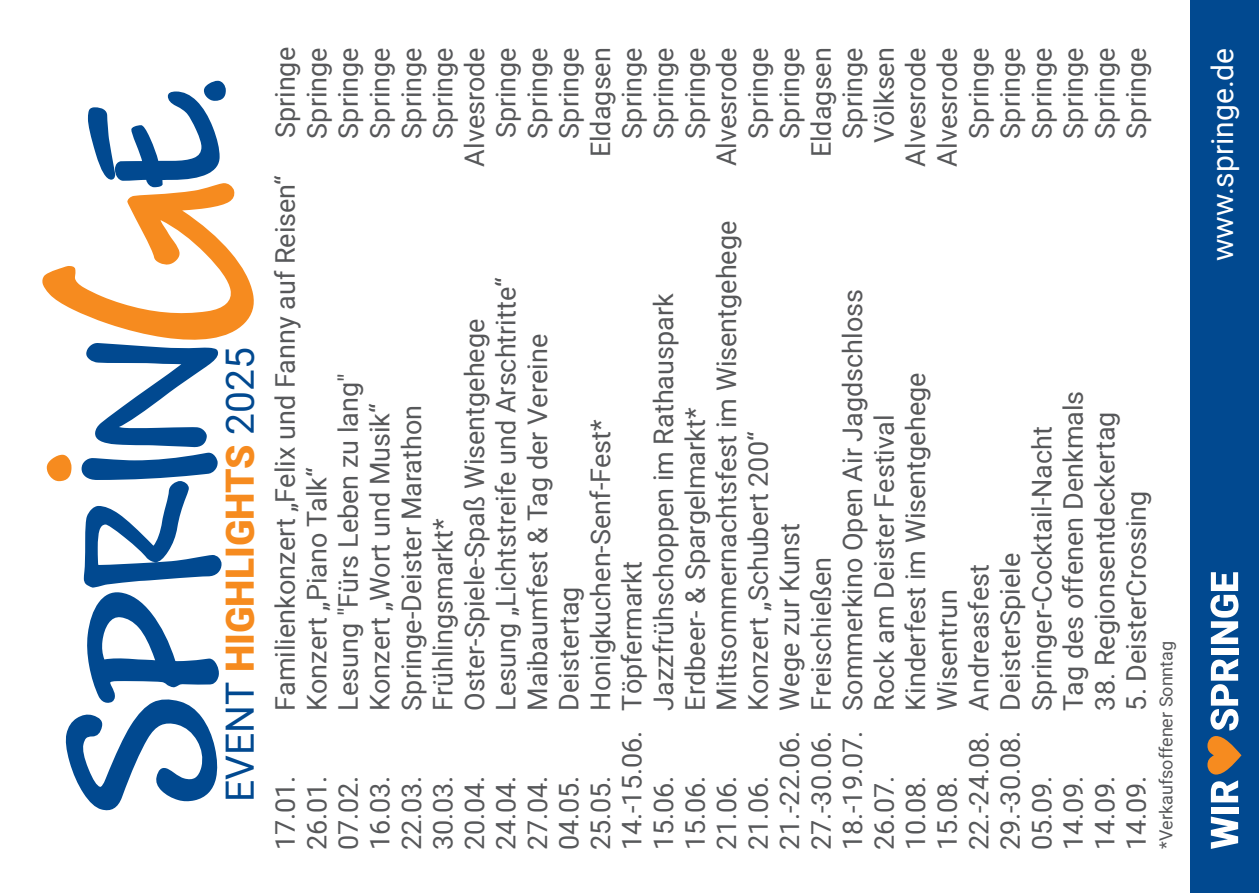
<style>
.page{position:relative;width:1259px;height:893px;background:#fff}
.page>*{position:absolute;margin:0;border:0;box-sizing:border-box;transform-origin:0 0}
.t1{font:900 39px "Roboto";color:#f68b1f}
.t2{font:30px "Roboto";color:#fff}
.t3{font:27px "Roboto";color:#57585a}
.t4{font:18px "Roboto";color:#57585a}
.s1{font-weight:400;color:#014990}
</style>
<div class="page">
<svg style="left:42px;top:81px;width:212px;height:366px"></svg>
<svg style="left:47px;top:453px;width:174px;height:358px"></svg>
<div style="left:1190px;top:0;width:69px;height:893px;background:#014990"></div>
<svg style="left:1210px;top:816px;width:28px;height:33px"></svg>
<div style="left:1210px;top:807px;width:28px;height:6px;background:#fff"></div>
<svg style="left:1210px;top:780px;width:28px;height:22px"></svg>
<svg style="left:1210px;top:659px;width:28px;height:71px"></svg>
<div style="left:1210px;top:649px;width:28px;height:6px;background:#fff"></div>
<svg style="left:1210px;top:572px;width:28px;height:72px"></svg>
<svg style="left:1207px;top:736px;width:34px;height:38px"></svg>
<h1 class="t1" style="left:213px;top:802px;width:457px;rotate:-90deg"><span class="s1">EVENT</span> HIGHLIGHTS <span class="s1">2025</span></h1>
<p class="t3" style="left:266px;top:138px;width:93px;rotate:-90deg">Springe</p>
<p class="t3" style="left:298px;top:139px;width:93px;rotate:-90deg">Springe</p>
<p class="t3" style="left:329px;top:139px;width:93px;rotate:-90deg">Springe</p>
<p class="t3" style="left:361px;top:139px;width:93px;rotate:-90deg">Springe</p>
<p class="t3" style="left:392px;top:139px;width:93px;rotate:-90deg">Springe</p>
<p class="t3" style="left:424px;top:139px;width:93px;rotate:-90deg">Springe</p>
<p class="t3" style="left:455px;top:167px;width:121px;rotate:-90deg">Alvesrode</p>
<p class="t3" style="left:707px;top:166px;width:121px;rotate:-90deg">Alvesrode</p>
<p class="t3" style="left:487px;top:138px;width:93px;rotate:-90deg">Springe</p>
<p class="t3" style="left:518px;top:139px;width:93px;rotate:-90deg">Springe</p>
<p class="t3" style="left:550px;top:139px;width:93px;rotate:-90deg">Springe</p>
<p class="t3" style="left:613px;top:139px;width:93px;rotate:-90deg">Springe</p>
<p class="t3" style="left:644px;top:139px;width:93px;rotate:-90deg">Springe</p>
<p class="t3" style="left:676px;top:139px;width:93px;rotate:-90deg">Springe</p>
<p class="t3" style="left:581px;top:157px;width:112px;rotate:-90deg">Eldagsen</p>
<p class="t3" style="left:739px;top:139px;width:93px;rotate:-90deg">Springe</p>
<p class="t3" style="left:770px;top:139px;width:93px;rotate:-90deg">Springe</p>
<p class="t3" style="left:833px;top:139px;width:93px;rotate:-90deg">Springe</p>
<p class="t3" style="left:802px;top:157px;width:112px;rotate:-90deg">Eldagsen</p>
<p class="t3" style="left:865px;top:143px;width:97px;rotate:-90deg">Völksen</p>
<p class="t3" style="left:266px;top:711px;width:537px;rotate:-90deg">Familienkonzert „Felix und Fanny auf Reisen“</p>
<p class="t3" style="left:707px;top:711px;width:491px;rotate:-90deg">Mittsommernachtsfest im Wisentgehege</p>
<p class="t3" style="left:487px;top:711px;width:434px;rotate:-90deg">Lesung „Lichtstreife und Arschtritte“</p>
<p class="t3" style="left:644px;top:711px;width:419px;rotate:-90deg">Jazzfrühschoppen im Rathauspark</p>
<p class="t3" style="left:455px;top:711px;width:393px;rotate:-90deg">Oster-Spiele-Spaß Wisentgehege</p>
<p class="t3" style="left:518px;top:711px;width:378px;rotate:-90deg">Maibaumfest &amp; Tag der Vereine</p>
<p class="t3" style="left:329px;top:711px;width:339px;rotate:-90deg">Lesung "Fürs Leben zu lang"</p>
<p class="t3" style="left:361px;top:711px;width:309px;rotate:-90deg">Konzert „Wort und Musik“</p>
<p class="t3" style="left:392px;top:711px;width:307px;rotate:-90deg">Springe-Deister Marathon</p>
<p class="t3" style="left:676px;top:711px;width:304px;rotate:-90deg">Erdbeer- &amp; Spargelmarkt*</p>
<p class="t3" style="left:581px;top:711px;width:293px;rotate:-90deg">Honigkuchen-Senf-Fest*</p>
<p class="t3" style="left:739px;top:711px;width:280px;rotate:-90deg">Konzert „Schubert 200“</p>
<p class="t3" style="left:298px;top:711px;width:245px;rotate:-90deg">Konzert „Piano Talk“</p>
<p class="t3" style="left:424px;top:711px;width:194px;rotate:-90deg">Frühlingsmarkt*</p>
<p class="t3" style="left:613px;top:850px;width:291px;rotate:-90deg">14.-15.06. Töpfermarkt</p>
<p class="t3" style="left:550px;top:711px;width:126px;rotate:-90deg">Deistertag</p>
<p class="t3" style="left:266px;top:850px;width:76px;rotate:-90deg">17.01.</p>
<p class="t3" style="left:298px;top:850px;width:76px;rotate:-90deg">26.01.</p>
<p class="t3" style="left:329px;top:850px;width:76px;rotate:-90deg">07.02.</p>
<p class="t3" style="left:361px;top:850px;width:76px;rotate:-90deg">16.03.</p>
<p class="t3" style="left:392px;top:850px;width:76px;rotate:-90deg">22.03.</p>
<p class="t3" style="left:424px;top:850px;width:76px;rotate:-90deg">30.03.</p>
<p class="t3" style="left:455px;top:850px;width:76px;rotate:-90deg">20.04.</p>
<p class="t3" style="left:487px;top:850px;width:76px;rotate:-90deg">24.04.</p>
<p class="t3" style="left:518px;top:850px;width:76px;rotate:-90deg">27.04.</p>
<p class="t3" style="left:550px;top:850px;width:76px;rotate:-90deg">04.05.</p>
<p class="t3" style="left:581px;top:850px;width:76px;rotate:-90deg">25.05.</p>
<p class="t3" style="left:644px;top:850px;width:76px;rotate:-90deg">15.06.</p>
<p class="t3" style="left:676px;top:850px;width:76px;rotate:-90deg">15.06.</p>
<p class="t3" style="left:707px;top:850px;width:76px;rotate:-90deg">21.06.</p>
<p class="t3" style="left:739px;top:850px;width:76px;rotate:-90deg">21.06.</p>
<p class="t3" style="left:770px;top:850px;width:329px;rotate:-90deg">21.-22.06. Wege zur Kunst</p>
<p class="t3" style="left:802px;top:850px;width:295px;rotate:-90deg">27.-30.06. Freischießen</p>
<p class="t3" style="left:833px;top:850px;width:563px;rotate:-90deg">18.-19.07. Sommerkino Open Air Jagdschloss</p>
<p class="t3" style="left:865px;top:711px;width:297px;rotate:-90deg">Rock am Deister Festival</p>
<p class="t3" style="left:865px;top:850px;width:76px;rotate:-90deg">26.07.</p>
<p class="t3" style="left:896px;top:167px;width:121px;rotate:-90deg">Alvesrode</p>
<p class="t3" style="left:928px;top:167px;width:121px;rotate:-90deg">Alvesrode</p>
<p class="t3" style="left:896px;top:711px;width:339px;rotate:-90deg">Kinderfest im Wisentgehege</p>
<p class="t3" style="left:928px;top:711px;width:123px;rotate:-90deg">Wisentrun</p>
<p class="t3" style="left:896px;top:850px;width:76px;rotate:-90deg">10.08.</p>
<p class="t3" style="left:928px;top:850px;width:76px;rotate:-90deg">15.08.</p>
<p class="t3" style="left:960px;top:139px;width:93px;rotate:-90deg">Springe</p>
<p class="t3" style="left:991px;top:139px;width:93px;rotate:-90deg">Springe</p>
<p class="t3" style="left:1023px;top:139px;width:93px;rotate:-90deg">Springe</p>
<p class="t3" style="left:1054px;top:139px;width:93px;rotate:-90deg">Springe</p>
<p class="t3" style="left:1086px;top:139px;width:93px;rotate:-90deg">Springe</p>
<p class="t3" style="left:1117px;top:139px;width:93px;rotate:-90deg">Springe</p>
<p class="t2" style="left:1201px;top:261px;width:215px;rotate:-90deg">www.springe.de</p>
<p class="t3" style="left:960px;top:850px;width:288px;rotate:-90deg">22.-24.08. Andreasfest</p>
<p class="t3" style="left:1054px;top:711px;width:321px;rotate:-90deg">Tag des offenen Denkmals</p>
<p class="t3" style="left:1086px;top:711px;width:301px;rotate:-90deg">38. Regionsentdeckertag</p>
<p class="t3" style="left:1023px;top:711px;width:286px;rotate:-90deg">Springer-Cocktail-Nacht</p>
<p class="t3" style="left:1117px;top:711px;width:222px;rotate:-90deg">5. DeisterCrossing</p>
<p class="t3" style="left:991px;top:850px;width:299px;rotate:-90deg">29.-30.08. DeisterSpiele</p>
<p class="t4" style="left:1153px;top:849px;width:210px;rotate:-90deg">*Verkaufsoffener Sonntag</p>
<p class="t3" style="left:1023px;top:850px;width:76px;rotate:-90deg">05.09.</p>
<p class="t3" style="left:1054px;top:850px;width:76px;rotate:-90deg">14.09.</p>
<p class="t3" style="left:1086px;top:850px;width:76px;rotate:-90deg">14.09.</p>
<p class="t3" style="left:1117px;top:850px;width:76px;rotate:-90deg">14.09.</p>
</div>
